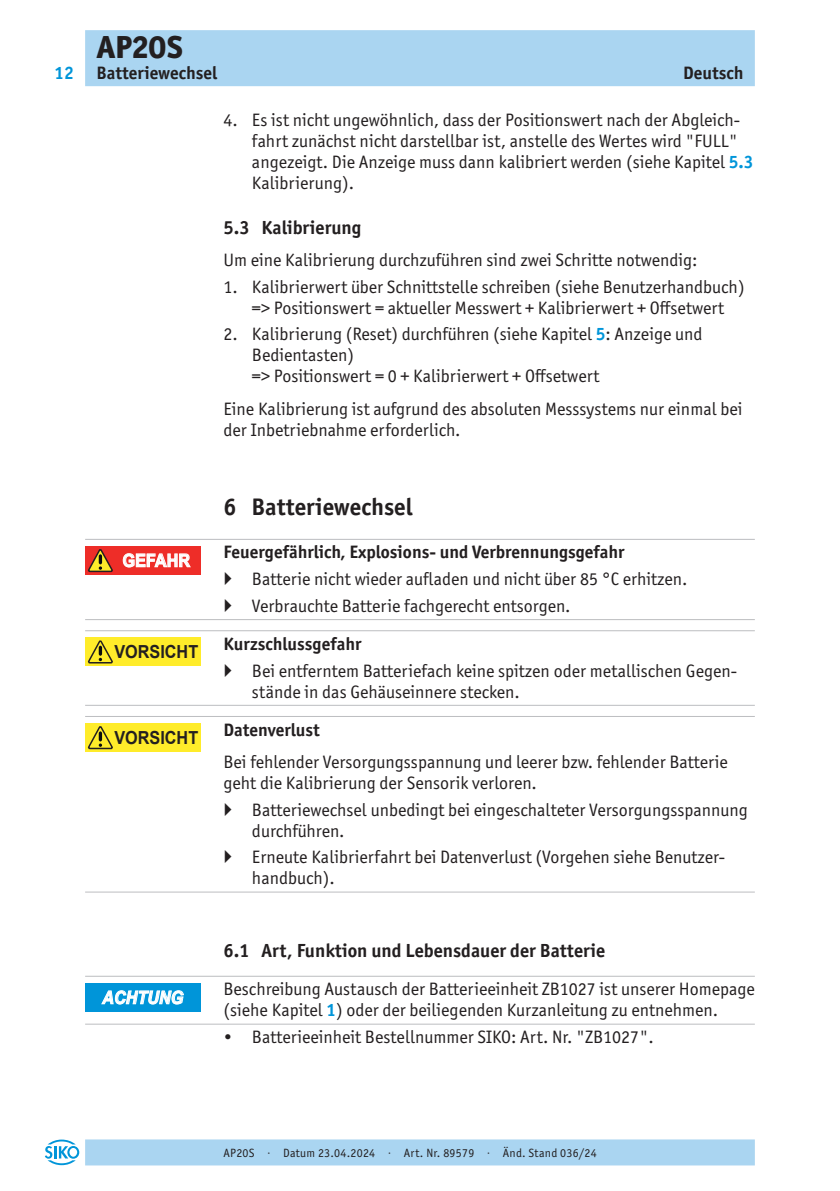
<style>
.page{position:relative;width:840px;height:1191px;background:#fff}
.page>*{position:absolute;margin:0;border:0;box-sizing:border-box;transform-origin:0 0}
.t1{font:800 32px "Officina Sans ITC Pro";color:#231f20}
.t2{font:700 24px "Officina Sans ITC Pro";color:#231f20}
.t3{font:700 19px "Officina Sans ITC Pro";color:#231f20}
._03__Fliesstext_Linien-oben_unten{font:18px/21px "Officina Sans ITC Pro";color:#231f20}
._03__Fliesstext{font:18px/21px "Officina Sans ITC Pro";color:#231f20}
._02__Ueberschrift_Linie-oben{font:700 18px "Officina Sans ITC Pro";color:#231f20}
.t4{font:700 18px "Arial";color:#231f20;scale:.9 1}
.t5{font:italic 700 18px "Arial";color:#fff;scale:.9 1}
.t6{font:700 18px "Arial";color:#fff;scale:.9 1}
.t7{font:700 18px "Officina Sans ITC Pro";color:#0095d9}
.t8{font:12px "Officina Sans ITC Pro";letter-spacing:.02em;color:#231f20}
.s1{font-weight:700;color:#0095d9}
</style>
<div class="page">
<div style="left:85px;top:30px;width:669px;height:56px;background:#aad5f1"></div>
<div style="left:85px;top:1139px;width:669px;height:26px;background:#aad5f1"></div>
<svg style="left:45px;top:1139px;width:34px;height:26px"></svg>
<hr style="left:85px;top:539px;width:669px;height:1px;background:#bcbdc0">
<hr style="left:85px;top:619px;width:669px;height:1px;background:#bcbdc0">
<hr style="left:85px;top:630px;width:669px;height:1px;background:#bcbdc0">
<hr style="left:85px;top:705px;width:669px;height:1px;background:#bcbdc0">
<hr style="left:85px;top:716px;width:669px;height:1px;background:#bcbdc0">
<hr style="left:85px;top:891px;width:669px;height:1px;background:#bcbdc0">
<hr style="left:85px;top:975px;width:669px;height:1px;background:#bcbdc0">
<hr style="left:85px;top:1023px;width:669px;height:1px;background:#bcbdc0">
<div style="left:85px;top:546px;width:116px;height:28px;background:#ee2d28"></div>
<svg style="left:123px;top:553px;width:67px;height:14px"></svg>
<svg style="left:87px;top:549px;width:26px;height:24px"></svg>
<div style="left:85px;top:637px;width:116px;height:28px;background:#ffec2a"></div>
<svg style="left:87px;top:640px;width:26px;height:24px"></svg>
<div style="left:85px;top:723px;width:116px;height:28px;background:#ffec2a"></div>
<svg style="left:87px;top:726px;width:26px;height:24px"></svg>
<div style="left:85px;top:983px;width:116px;height:28px;background:#0095d9"></div>
<svg style="left:102px;top:990px;width:81px;height:14px"></svg>
<p class="t7" style="left:54px;top:62px;width:21px">12</p>
<h1 class="t1" style="left:96px;top:26px;width:88px">AP20S</h1>
<p class="_02__Ueberschrift_Linie-oben" style="left:96px;top:62px;width:122px">Batteriewechsel</p>
<p class="_02__Ueberschrift_Linie-oben" style="left:682px;top:62px;width:62px">Deutsch</p>
<p class="_03__Fliesstext_Linien-oben_unten" style="left:252px;top:109px;width:502px;text-indent:-28px">4. Es ist nicht ungewöhnlich, dass der Positionswert nach der Abgleich&shy;fahrt zunächst nicht darstellbar ist, anstelle des Wertes wird "FULL" angezeigt. Die Anzeige muss dann kalibriert werden (siehe Kapitel <span class="s1">5.3<br></span>Kalibrierung).</p>
<p class="t3" style="left:223px;top:215px;width:139px">5.3 Kalibrierung</p>
<p class="_03__Fliesstext" style="left:223px;top:249px;width:475px">Um eine Kalibrierung durchzuführen sind zwei Schritte notwendig:</p>
<p class="_03__Fliesstext_Linien-oben_unten" style="left:223px;top:276px;width:522px;text-align:center">1. Kalibrierwert über Schnittstelle schreiben (siehe Benutzerhandbuch) =&gt; Positionswert = aktueller Messwert + Kalibrierwert + Offsetwert</p>
<p class="_03__Fliesstext_Linien-oben_unten" style="left:252px;top:324px;width:451px;text-indent:-28px">2. Kalibrierung (Reset) durchführen (siehe Kapitel <span class="s1">5</span>: Anzeige und<br>Bedientasten)<br>=&gt; Positionswert = 0 + Kalibrierwert + Offsetwert</p>
<p class="_03__Fliesstext" style="left:223px;top:398px;width:520px">Eine Kalibrierung ist aufgrund des absoluten Messsystems nur einmal bei der Inbetriebnahme erforderlich.</p>
<p class="t6" style="left:122px;top:548px;width:77px">GEFAHR</p>
<p class="t4" style="left:114px;top:640px;width:95px">VORSICHT</p>
<p class="t4" style="left:114px;top:725px;width:95px">VORSICHT</p>
<p class="t5" style="left:102px;top:985px;width:92px">ACHTUNG</p>
<p class="t2" style="left:223px;top:492px;width:190px">6 Batteriewechsel</p>
<p class="_02__Ueberschrift_Linie-oben" style="left:223px;top:541px;width:402px">Feuergefährlich, Explosions- und Verbrennungsgefahr</p>
<p class="_03__Fliesstext_Linien-oben_unten" style="left:252px;top:568px;width:436px">Batterie nicht wieder aufladen und nicht über 85 °C erhitzen.</p>
<p class="_03__Fliesstext_Linien-oben_unten" style="left:252px;top:595px;width:320px">Verbrauchte Batterie fachgerecht entsorgen.</p>
<p class="_02__Ueberschrift_Linie-oben" style="left:223px;top:632px;width:139px">Kurzschlussgefahr</p>
<p class="_03__Fliesstext_Linien-oben_unten" style="left:252px;top:660px;width:486px">Bei entferntem Batteriefach keine spitzen oder metallischen Gegen&shy;stände in das Gehäuseinnere stecken.</p>
<p class="_02__Ueberschrift_Linie-oben" style="left:223px;top:718px;width:98px">Datenverlust</p>
<p class="_03__Fliesstext" style="left:223px;top:751px;width:505px">Bei fehlender Versorgungsspannung und leerer bzw. fehlender Batterie geht die Kalibrierung der Sensorik verloren.</p>
<p class="_03__Fliesstext_Linien-oben_unten" style="left:252px;top:799px;width:497px">Batteriewechsel unbedingt bei eingeschalteter Versorgungsspannung durchführen.</p>
<p class="_03__Fliesstext_Linien-oben_unten" style="left:252px;top:846px;width:474px">Erneute Kalibrierfahrt bei Datenverlust (Vorgehen siehe Benutzer&shy;handbuch).</p>
<p class="t3" style="left:223px;top:939px;width:383px">6.1 Art, Funktion und Lebensdauer der Batterie</p>
<p class="_03__Fliesstext_Linien-oben_unten" style="left:223px;top:978px;width:532px">Beschreibung Austausch der Batterieeinheit ZB1027 ist unserer Homepage (siehe Kapitel <span class="s1">1</span>) oder der beiliegenden Kurzanleitung zu entnehmen.</p>
<p class="_03__Fliesstext_Linien-oben_unten" style="left:223px;top:1026px;width:431px">• Batterieeinheit Bestellnummer SIKO: Art. Nr. "ZB1027".</p>
<p class="t8" style="left:223px;top:1145px;width:374px">AP20S · Datum 23.04.2024 · Art. Nr. 89579 · Änd. Stand 036/24</p>
</div>
